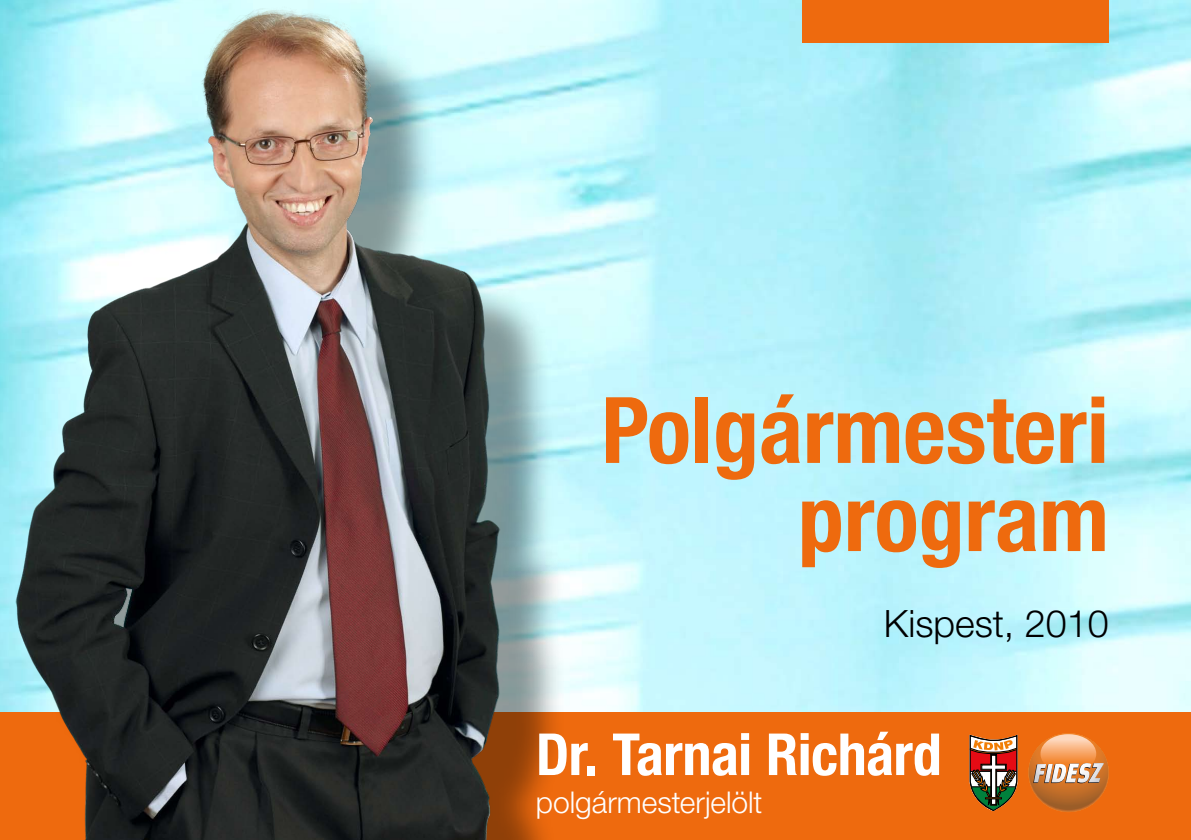
<style>
.page{position:relative;width:1191px;height:840px;background:#fff}
.page>*{position:absolute;margin:0;border:0;box-sizing:border-box;transform-origin:0 0}
.t1{font:700 condensed 91.8px/88px "Helvetica Neue LT Pro";color:#ee6a0e;text-align:right}
.t2{font:700 condensed 58px "Helvetica Neue LT Pro";letter-spacing:-.01em;color:#fff}
.t3{font:300 37.6px "Helvetica Neue LT Pro";color:#000}
.t4{font:300 30px "Helvetica Neue LT Pro";color:#fff}
</style>
<div class="page">
<img style="left:530px;top:0;width:661px;height:712px">
<div style="left:0;top:712px;width:1191px;height:127px;background:#ee6a0e"></div>
<div style="left:34px;top:24px;width:530px;height:815px;background:#000;opacity:.4"></div>
<img style="left:0;top:0;width:530px;height:839px">
<svg style="left:1028px;top:733px;width:80px;height:78px"></svg>
<svg style="left:969px;top:734px;width:48px;height:76px;background:#986648"></svg>
<div style="left:802px;top:0;width:306px;height:43px;background:#ee6a0e"></div>
<p class="t1" style="left:601px;top:385px;width:509px">Polgármesteri program</p>
<p class="t3" style="left:884px;top:600px;width:226px">Kispest, 2010</p>
<p class="t2" style="left:536px;top:718px;width:407px">Dr. Tarnai Richárd</p>
<p class="t4" style="left:536px;top:783px;width:228px">polgármesterjelölt</p>
</div>
